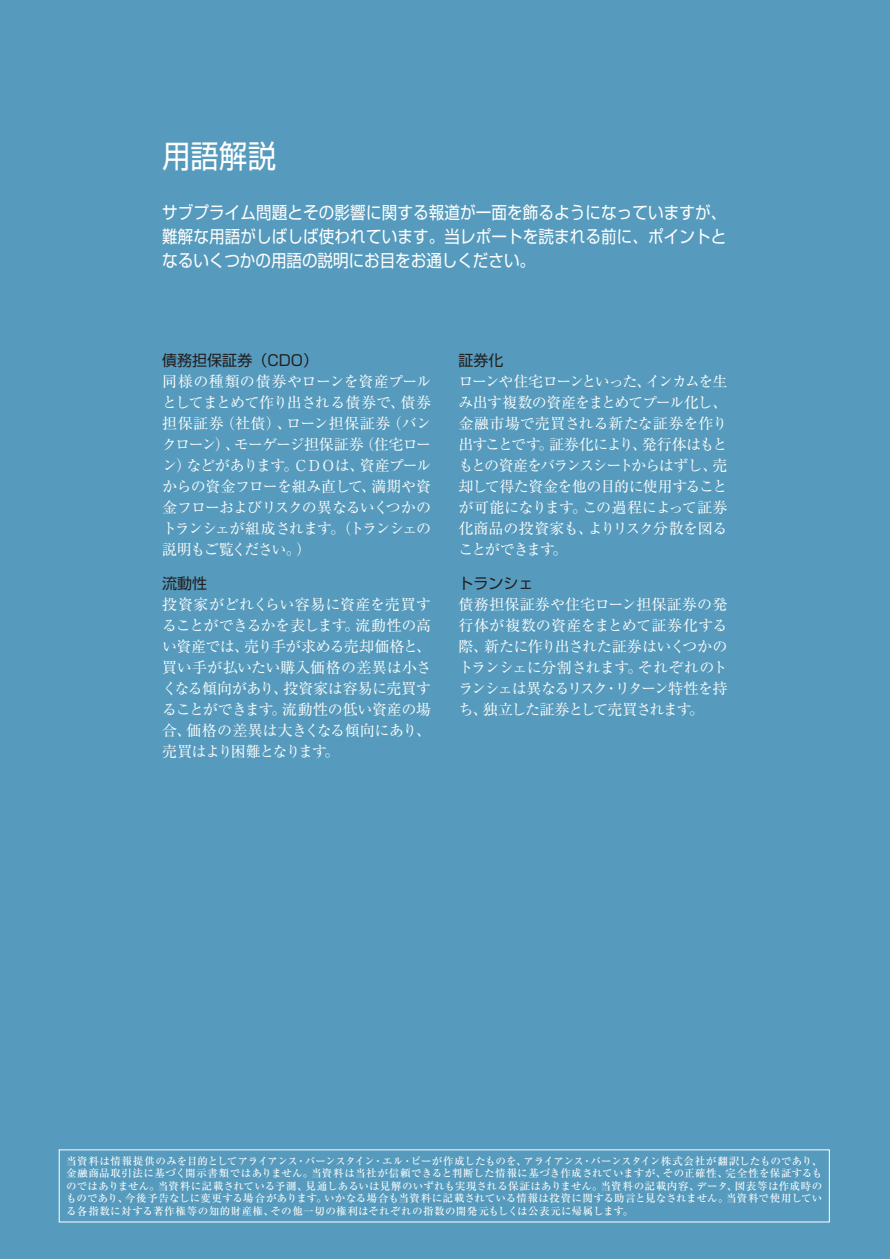
<style>
.page{position:relative;width:890px;height:1259px;background:#fff}
.page>*{position:absolute;margin:0;border:0;box-sizing:border-box;transform-origin:0 0}
.t1{font:31.5px "Shin Go Pro Regular 90 pv RKSJ H";color:#fff;scale:.9 1}
.t2{font:17.25px/24px "Shin Go Pro Regular 90 pv RKSJ H";color:#fff;text-align:justify;scale:.9 1}
.t3{font:15px/21px "Ryumin Pro Regular 90 pv RKSJ H";letter-spacing:-.065em;color:#fff;text-align:justify}
.t4{font:15px "Shin Go Pro Regular 90 pv RKSJ H";color:#231f20}
.t5{font:10.5px/12.6px "Ryumin Pro Medium 90 pv RKSJ H";letter-spacing:.035em;color:#fff;text-align:justify}
</style>
<div class="page">
<div style="left:0;top:0;width:889px;height:1259px;background:#569bbd"></div>
<h1 class="t1" style="left:162px;top:145px;width:128px">用語解説</h1>
<p class="t2" style="left:162px;top:203px;width:628px">サブプライム問題とその影響に関する報道が一面を飾るようになっていますが、難解な用語がしばしば使われています。当レポートを読まれる前に、ポイントとなるいくつかの用語の説明にお目をお通しください。</p>
<p class="t4" style="left:162px;top:354px;width:157px">債務担保証券（CDO）</p>
<p class="t3" style="left:162px;top:373px;width:270px">同様の種類の債券やローンを資産プールとしてまとめて作り出される債券で、債券担保証券（社債）、ローン担保証券（バンクローン）、モーゲージ担保証券（住宅ローン）などがあります。ＣＤＯは、資産プールからの資金フローを組み直して、満期や資金フローおよびリスクの異なるいくつかのトランシェが組成されます。（トランシェの説明もご覧ください。）</p>
<p class="t4" style="left:162px;top:578px;width:46px">流動性</p>
<p class="t3" style="left:162px;top:596px;width:270px">投資家がどれくらい容易に資産を売買することができるかを表します。流動性の高い資産では、売り手が求める売却価格と、買い手が払いたい購入価格の差異は小さくなる傾向があり、投資家は容易に売買することができます。流動性の低い資産の場合、価格の差異は大きくなる傾向にあり、売買はより困難となります。</p>
<p class="t4" style="left:458px;top:354px;width:46px">証券化</p>
<p class="t3" style="left:458px;top:373px;width:270px">ローンや住宅ローンといった、インカムを生み出す複数の資産をまとめてプール化し、金融市場で売買される新たな証券を作り出すことです。証券化により、発行体はもともとの資産をバランスシートからはずし、売却して得た資金を他の目的に使用することが可能になります。この過程によって証券化商品の投資家も、よりリスク分散を図ることができます。</p>
<p class="t4" style="left:458px;top:578px;width:76px">トランシェ</p>
<p class="t3" style="left:458px;top:596px;width:270px">債務担保証券や住宅ローン担保証券の発行体が複数の資産をまとめて証券化する際、新たに作り出された証券はいくつかのトランシェに分割されます。それぞれのトランシェは異なるリスク・リターン特性を持ち、独立した証券として売買されます。</p>
<p class="t5" style="left:66px;top:1156px;width:757px">当資料は情報提供のみを目的としてアライアンス・バーンスタイン・エル・ピーが作成したものを、アライアンス・バーンスタイン株式会社が翻訳したものであり、金融商品取引法に基づく開示書類ではありません。当資料は当社が信頼できると判断した情報に基づき作成されていますが、その正確性、完全性を保証するものではありません。当資料に記載されている予測、見通しあるいは見解のいずれも実現される保証はありません。当資料の記載内容、データ、図表等は作成時のものであり、今後予告なしに変更する場合があります。いかなる場合も当資料に記載されている情報は投資に関する助言と見なされません。当資料で使用している各指数に対する著作権等の知的財産権、その他一切の権利はそれぞれの指数の開発元もしくは公表元に帰属します。</p>
</div>
